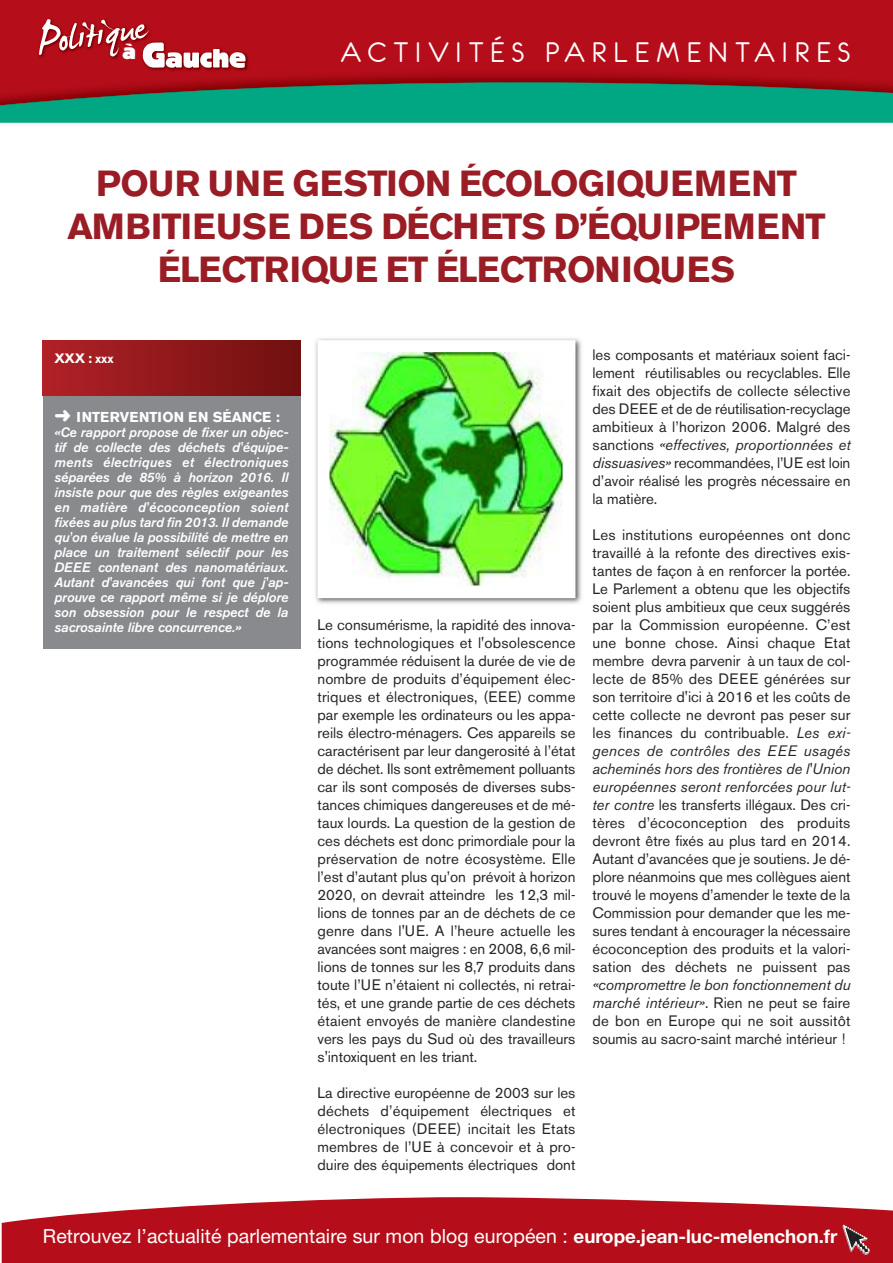
<style>
.page{position:relative;width:893px;height:1263px;background:#fff}
.page>*{position:absolute;margin:0;border:0;box-sizing:border-box;transform-origin:0 0}
.t1{font:62.7px "James Fajardo";color:#fff}
.t2{font:700 36px/43.2px "Akzidenz Grotesk BE";letter-spacing:-.01em;color:#9a1c25;text-align:center}
.t3{font:31.65px "Eurofurenceregular";letter-spacing:.225em;color:#fff}
.t4{font:21.3px "B Block";color:#fff}
.t5{font:19.5px "Helvetica Neue";letter-spacing:.005em;color:#fff}
.t6{font:15px/18px "Akzidenz Grotesk BE";color:#272627;text-align:justify}
.t7{font:700 14.25px "Akzidenz Grotesk BE";color:#fff}
.t8{font:italic 500 13.5px/15px "Akzidenz Grotesk BE";letter-spacing:-.005em;color:#fff;text-align:justify}
.t9{font:700 13.5px "Akzidenz Grotesk BE";color:#fff}
.s1{font-size:12px}
.s2{font-style:italic}
.s3{font-weight:700;font-size:18.75px}
</style>
<div class="page">
<div style="left:0;top:0;width:893px;height:65px;background:#b50e1a"></div>
<svg style="left:2px;top:1197px;width:891px;height:66px;background:#bc2732"></svg>
<img style="left:0;top:65px;width:893px;height:59px">
<svg style="left:0;top:82px;width:893px;height:41px;background:#188f71"></svg>
<img style="left:31px;top:0;width:126px;height:73px">
<img style="left:66px;top:13px;width:84px;height:49px">
<img style="left:141px;top:41px;width:109px;height:31px">
<svg style="left:141px;top:41px;width:105px;height:27px"></svg>
<svg style="left:842px;top:1225px;width:28px;height:30px"></svg>
<img style="left:315px;top:338px;width:267px;height:266px">
<img style="left:330px;top:353px;width:232px;height:232px">
<div style="left:43px;top:395px;width:257px;height:253px;background:#888a8d"></div>
<div style="left:43px;top:341px;width:257px;height:54px;background:linear-gradient(to right,#b12127,#70100f)"></div>
<h1 class="t1" style="left:33px;top:10px;width:112px;rotate:-8deg">Politique</h1>
<h3 class="t4" style="left:123px;top:39px;width:15px">à</h3>
<h3 class="t3" style="left:340px;top:32px;width:512px">ACTIVITÉS PARLEMENTAIRES</h3>
<h2 class="t2" style="left:67px;top:164px;width:760px">POUR UNE GESTION ÉCOLOGIQUEMENT<br>AMBITIEUSE DES DÉCHETS D’ÉQUIPEMENT<br>ÉLECTRIQUE ET ÉLECTRONIQUES</h2>
<p class="t9" style="left:55px;top:352px;width:61px">XXX : <span class="s1">xxx</span></p>
<p class="t7" style="left:55px;top:411px;width:227px">➜ INTERVENTION EN SÉANCE :</p>
<p class="t8" style="left:55px;top:425px;width:235px">«Ce rapport propose de fixer un objec&shy;tif de collecte des déchets d'équipe&shy;ments électriques et électroniques séparées de 85% à horizon 2016. Il insiste pour que des règles exigeantes en matière d'écoconception soient fixées au plus tard fin 2013. Il demande qu'on évalue la possibilité de mettre en place un traitement sélectif pour les DEEE contenant des nanomatériaux.<br>Autant d'avancées qui font que j'ap&shy;prouve ce rapport même si je déplore son obsession pour le respect de la sacrosainte libre concurrence.»</p>
<p class="t6" style="left:317px;top:617px;width:259px">Le consumérisme, la rapidité des innova&shy;tions technologiques et l'obsolescence programmée réduisent la durée de vie de nombre de produits d’équipement élec&shy;triques et électroniques, (EEE) comme par exemple les ordinateurs ou les appa&shy;reils électro-ménagers. Ces appareils se caractérisent par leur dangerosité à l’état de déchet. Ils sont extrêmement polluants car ils sont composés de diverses subs&shy;tances chimiques dangereuses et de mé&shy;taux lourds. La question de la gestion de ces déchets est donc primordiale pour la préservation de notre écosystème. Elle l’est d’autant plus qu’on prévoit à horizon 2020, on devrait atteindre les 12,3 mil&shy;lions de tonnes par an de déchets de ce genre dans l'UE. A l’heure actuelle les avancées sont maigres : en 2008, 6,6 mil&shy;lions de tonnes sur les 8,7 produits dans toute l’UE n’étaient ni collectés, ni retrai&shy;tés, et une grande partie de ces déchets étaient envoyés de manière clandestine vers les pays du Sud où des travailleurs s'intoxiquent en les triant.</p>
<p class="t6" style="left:317px;top:1085px;width:259px">La directive européenne de 2003 sur les déchets d’équipement électriques et électroniques (DEEE) incitait les Etats membres de l’UE à concevoir et à pro&shy;duire des équipements électriques dont</p>
<p class="t6" style="left:592px;top:347px;width:259px">les composants et matériaux soient faci&shy;lement réutilisables ou recyclables. Elle fixait des objectifs de collecte sélective des DEEE et de de réutilisation-recyclage ambitieux à l’horizon 2006. Malgré des sanctions <span class="s2">«effectives, proportionnées et dissuasives»</span> recommandées, l’UE est loin d’avoir réalisé les progrès nécessaire en la matière.</p>
<p class="t6" style="left:592px;top:527px;width:259px">Les institutions européennes ont donc travaillé à la refonte des directives exis&shy;tantes de façon à en renforcer la portée.<br>Le Parlement a obtenu que les objectifs soient plus ambitieux que ceux suggérés par la Commission européenne. C’est une bonne chose. Ainsi chaque Etat membre devra parvenir à un taux de col&shy;lecte de 85% des DEEE générées sur son territoire d'ici à 2016 et les coûts de cette collecte ne devront pas peser sur les finances du contribuable. <span class="s2">Les exi&shy;gences de contrôles des EEE usagés acheminés hors des frontières de l'Union européennes seront renforcées pour lut&shy;ter contre</span> les transferts illégaux. Des cri&shy;tères d’écoconception des produits devront être fixés au plus tard en 2014.<br>Autant d’avancées que je soutiens. Je dé&shy;plore néanmoins que mes collègues aient trouvé le moyens d’amender le texte de la Commission pour demander que les me&shy;sures tendant à encourager la nécessaire écoconception des produits et la valori&shy;sation des déchets ne puissent pas</p>
<p class="t6" style="left:592px;top:977px;width:259px"><span class="s2">«compromettre le bon fonctionnement du marché intérieur»</span>. Rien ne peut se faire de bon en Europe qui ne soit aussitôt soumis au sacro-saint marché intérieur !</p>
<h3 class="t5" style="left:43px;top:1229px;width:796px">Retrouvez l’actualité parlementaire sur mon blog européen : <span class="s3">europe.jean-luc-melenchon.fr</span></h3>
</div>
